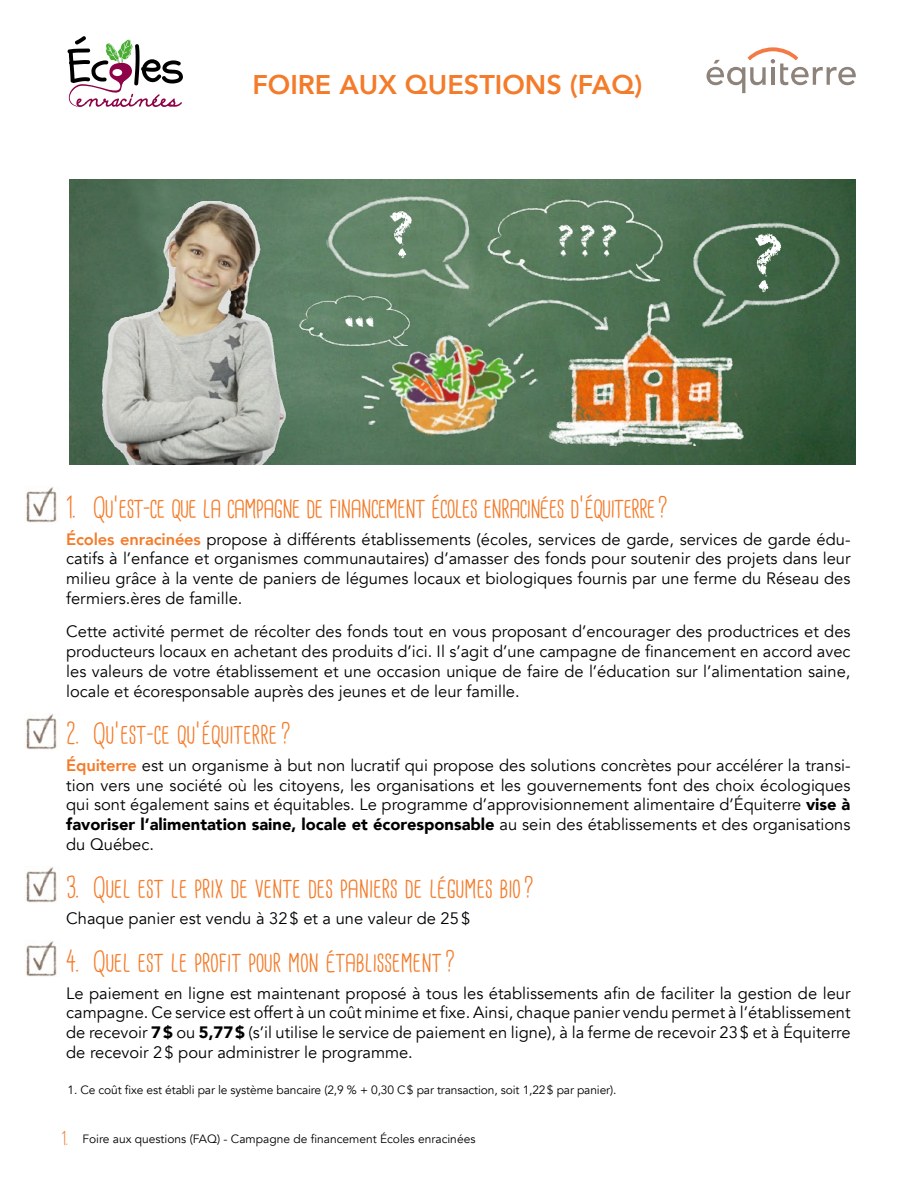
<style>
.page{position:relative;width:918px;height:1188px;background:#fff}
.page>*{position:absolute;margin:0;border:0;box-sizing:border-box;transform-origin:0 0}
.Bloc_liste_alpha{font:64.5px "Chalkduster";color:#fff}
.Bloc_liste_alpha-2{font:41.1px "Chalkduster";color:#fff}
.Bloc_liste_alpha-3{font:34.95px "Chalkduster";color:#fff}
.t1{font:28.5px "Cardenio Modern";color:#f47b29}
.t2{font:28.5px "Cardenio Modern";letter-spacing:-.02em;color:#f47b29}
.t3{font:800 27px "Avenir";color:#f47b29}
.t4{font:18px "Cardenio Modern";color:#f47b29}
.Corps{font:16.5px/19.8px "Avenir";color:#000;text-align:justify}
.Bloc_liste_alpha-4{font:12px "Avenir";letter-spacing:-.01em;color:#000}
.s1{font-weight:800;color:#f47b29}
.s2{font-weight:900}
</style>
<div class="page">
<img style="left:70px;top:179px;width:785px;height:286px">
<img style="left:382px;top:327px;width:139px;height:120px">
<img style="left:356px;top:334px;width:185px;height:110px">
<img style="left:549px;top:301px;width:194px;height:144px">
<img style="left:487px;top:281px;width:126px;height:105px">
<img style="left:103px;top:201px;width:182px;height:264px">
<img style="left:487px;top:200px;width:176px;height:81px">
<img style="left:299px;top:295px;width:111px;height:50px">
<img style="left:321px;top:187px;width:156px;height:122px">
<img style="left:693px;top:223px;width:147px;height:105px">
<img style="left:26px;top:487px;width:31px;height:36px">
<img style="left:26px;top:714px;width:31px;height:36px">
<img style="left:26px;top:867px;width:31px;height:36px">
<img style="left:26px;top:941px;width:31px;height:36px">
<svg style="left:707px;top:47px;width:149px;height:46px"></svg>
<svg style="left:68px;top:36px;width:115px;height:71px"></svg>
<div style="left:112px;top:69px;width:10px;height:7px;background:#fff;border-radius:50%"></div>
<svg style="left:390px;top:209px;width:27px;height:50px"></svg>
<p class="t3" style="left:252px;top:64px;width:391px">FOIRE AUX QUESTIONS (FAQ)</p>
<p class="Bloc_liste_alpha-2" style="left:342px;top:285px;width:36px">...</p>
<p class="Bloc_liste_alpha-3" style="left:557px;top:219px;width:62px">???</p>
<p class="Bloc_liste_alpha" style="left:751px;top:224px;width:33px">?</p>
<p class="t2" style="left:66px;top:493px;width:604px">1. QU’EST-CE QUE LA CAMPAGNE DE FINANCEMENT ÉCOLES ENRACINÉES D’ÉQUITERRE?</p>
<p class="Corps" style="left:66px;top:529px;width:786px"><span class="s1">Écoles enracinées</span> propose à différents établissements (écoles, services de garde, services de garde édu&shy;catifs à l’enfance et organismes communautaires) d’amasser des fonds pour soutenir des projets dans leur milieu grâce à la vente de paniers de légumes locaux et biologiques fournis par une ferme du Réseau des fermiers.ères de famille.</p>
<p class="Corps" style="left:66px;top:622px;width:786px">Cette activité permet de récolter des fonds tout en vous proposant d’encourager des productrices et des producteurs locaux en achetant des produits d’ici. Il s’agit d’une campagne de financement en accord avec les valeurs de votre établissement et une occasion unique de faire de l’éducation sur l’alimentation saine, locale et écoresponsable auprès des jeunes et de leur famille.</p>
<p class="t1" style="left:66px;top:719px;width:227px">2. QU’EST-CE QU’ÉQUITERRE?</p>
<p class="Corps" style="left:66px;top:756px;width:786px"><span class="s1">Équiterre</span> est un organisme à but non lucratif qui propose des solutions concrètes pour accélérer la transi&shy;tion vers une société où les citoyens, les organisations et les gouvernements font des choix écologiques qui sont également sains et équitables. Le programme d’approvisionnement alimentaire d’Équiterre <span class="s2">vise à favoriser l’alimentation saine, locale et écoresponsable</span> au sein des établissements et des organisations du Québec.</p>
<p class="t1" style="left:66px;top:873px;width:470px">3. QUEL EST LE PRIX DE VENTE DES PANIERS DE LÉGUMES BIO?</p>
<p class="Corps" style="left:66px;top:909px;width:405px">Chaque panier est vendu à 32$ et a une valeur de 25$</p>
<p class="t1" style="left:66px;top:947px;width:391px">4. QUEL EST LE PROFIT POUR MON ÉTABLISSEMENT?</p>
<p class="Corps" style="left:66px;top:983px;width:786px">Le paiement en ligne est maintenant proposé à tous les établissements afin de faciliter la gestion de leur campagne. Ce service est offert à un coût minime et fixe. Ainsi, chaque panier vendu permet à l’établissement de recevoir <span class="s2">7$</span> ou <span class="s2">5,77$</span> (s’il utilise le service de paiement en ligne), à la ferme de recevoir 23$ et à Équiterre de recevoir 2$ pour administrer le programme.</p>
<p class="Bloc_liste_alpha-4" style="left:68px;top:1083px;width:550px">1. Ce coût fixe est établi par le système bancaire (2,9 % + 0,30 C$ par transaction, soit 1,22$ par panier).</p>
<p class="t4" style="left:62px;top:1129px;width:8px">1.</p>
<p class="Bloc_liste_alpha-4" style="left:82px;top:1132px;width:395px">Foire aux questions (FAQ) - Campagne de financement Écoles enracinées</p>
</div>
